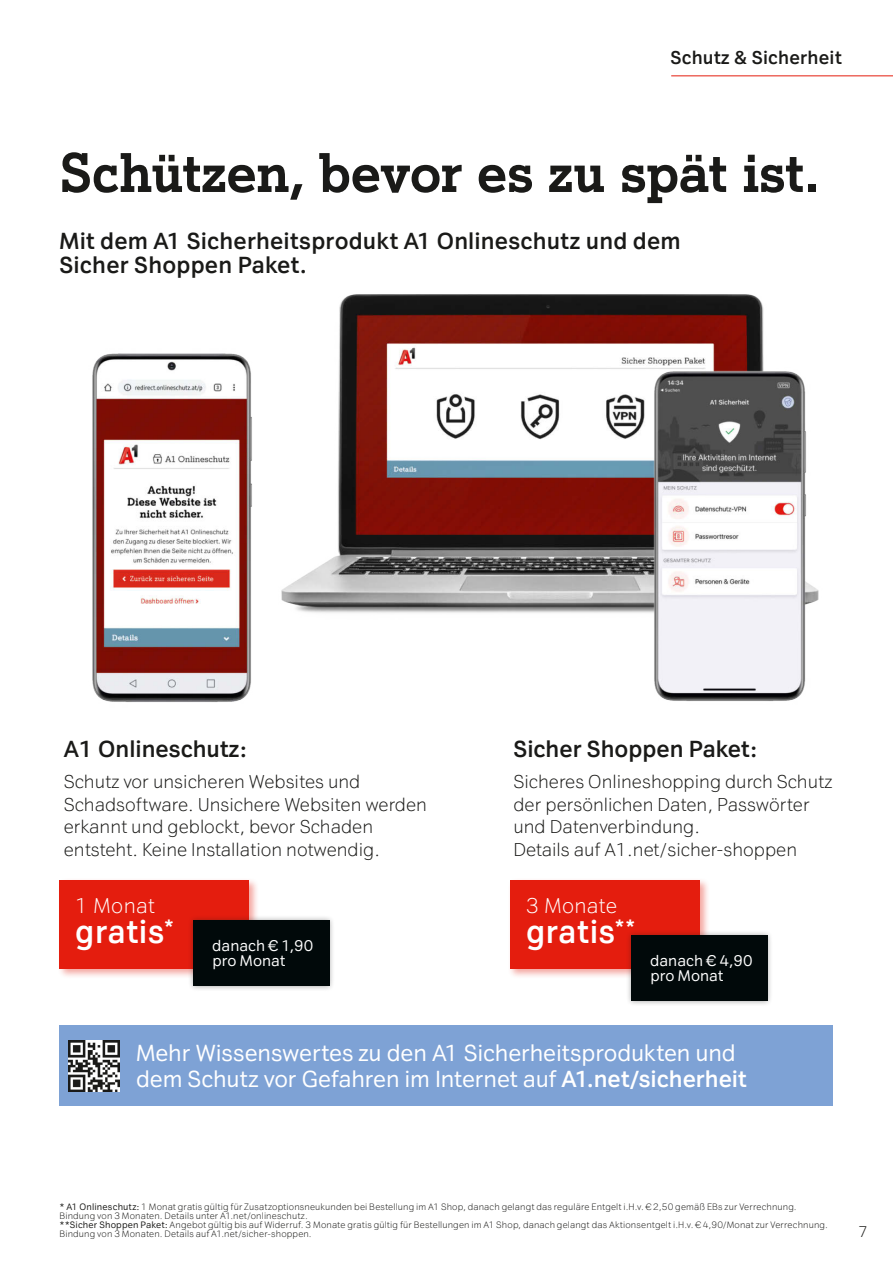
<style>
.page{position:relative;width:893px;height:1263px;background:#fff}
.page>*{position:absolute;margin:0;border:0;box-sizing:border-box;transform-origin:0 0}
.t1{font:700 54px "A1 Serif";letter-spacing:-.005em;color:#1a1a18}
.t2{font:700 31.5px "A1 Sans";letter-spacing:.015em;color:#fff}
.t3{font:700 22.5px/24px "A1 Sans";letter-spacing:.005em;color:#1a1a18}
.t4{font:22.5px/25.5px "A1 Sans";letter-spacing:-.01em;color:#fff}
.t5{font:300 20.7px "A1 Sans";letter-spacing:.01em;color:#fff}
.t6{font:300 18px/22.5px "A1 Sans";color:#1a1a18}
.t7{font:700 18px "A1 Sans";letter-spacing:.01em;color:#1a1a18}
.t8{font:15px/15px "A1 Sans";color:#fff}
.t9{font:300 15px "A1 Sans";color:#1a1a18}
.t10{font:300 9px/9px "A1 Sans";letter-spacing:.015em;color:#1a1a18}
.s1{font-weight:700}
.s2{font-weight:400}
</style>
<div class="page">
<img style="left:281px;top:294px;width:483px;height:319px">
<img style="left:621px;top:346px;width:198px;height:355px">
<img style="left:92px;top:353px;width:160px;height:349px">
<hr style="left:671px;top:75px;width:222px;height:1px;background:#e41d0e">
<div style="left:57px;top:878px;width:203px;height:101px;background:#e41d0e;opacity:.4"></div>
<div style="left:60px;top:880px;width:189px;height:88px;background:#e41d0e"></div>
<div style="left:188px;top:915px;width:147px;height:77px;background:#1a1a18;opacity:.4"></div>
<div style="left:193px;top:921px;width:137px;height:65px;background:#01090a"></div>
<div style="left:60px;top:1025px;width:773px;height:81px;background:#7ea2d5"></div>
<img style="left:68px;top:1040px;width:51px;height:51px">
<div style="left:508px;top:878px;width:202px;height:101px;background:#e41d0e;opacity:.4"></div>
<div style="left:510px;top:880px;width:190px;height:88px;background:#e41d0e"></div>
<div style="left:626px;top:930px;width:147px;height:76px;background:#1a1a18;opacity:.4"></div>
<div style="left:631px;top:935px;width:136px;height:66px;background:#01090a"></div>
<h3 class="t7" style="left:671px;top:46px;width:173px">Schutz &amp; Sicherheit</h3>
<h1 class="t1" style="left:60px;top:138px;width:761px">Schützen, bevor es zu spät ist.</h1>
<h3 class="t3" style="left:60px;top:228px;width:623px">Mit dem A1 Sicherheitsprodukt A1 Onlineschutz und dem<br>Sicher Shoppen Paket.</h3>
<h3 class="t3" style="left:64px;top:736px;width:184px">A1 Onlineschutz:</h3>
<h3 class="t6" style="left:64px;top:770px;width:365px">Schutz vor unsicheren Websites und Schadsoftware. Unsichere Websiten werden erkannt und geblockt, bevor Schaden entsteht. Keine Installation notwendig.</h3>
<h3 class="t5" style="left:75px;top:893px;width:81px">1 Monat</h3>
<h2 class="t2" style="left:75px;top:912px;width:100px">gratis<sup>*</sup></h2>
<h3 class="t8" style="left:212px;top:938px;width:102px">danach € 1,90 pro Monat</h3>
<h3 class="t3" style="left:513px;top:736px;width:245px">Sicher Shoppen Paket:</h3>
<h3 class="t6" style="left:513px;top:770px;width:320px">Sicheres Onlineshopping durch Schutz der persönlichen Daten, Passwörter und Datenverbindung.<br>Details auf A1.net/sicher-shoppen</h3>
<h3 class="t5" style="left:526px;top:893px;width:93px">3 Monate</h3>
<h2 class="t2" style="left:526px;top:912px;width:111px">gratis<sup>**</sup></h2>
<h3 class="t8" style="left:650px;top:953px;width:104px">danach € 4,90 pro Monat</h3>
<h3 class="t4" style="left:136px;top:1040px;width:612px">Mehr Wissenswertes zu den A1 Sicherheitsprodukten und dem Schutz vor Gefahren im Internet auf <span class="s1">A1.net/sicherheit</span></h3>
<p class="t10" style="left:60px;top:1203px;width:770px"><span class="s2">* A1 Onlineschutz:</span> 1 Monat gratis gültig für Zusatzoptionsneukunden bei Bestellung im A1 Shop, danach gelangt das reguläre Entgelt i.H.v. € 2,50 gemäß EBs zur Verrechnung.<br>Bindung von 3 Monaten. Details unter A1.net/onlineschutz.<br><span class="s2">**Sicher Shoppen Paket:</span> Angebot gültig bis auf Widerruf. 3 Monate gratis gültig für Bestellungen im A1 Shop, danach gelangt das Aktionsentgelt i.H.v. € 4,90/Monat zur Verrechnung.<br>Bindung von 3 Monaten. Details auf A1.net/sicher-shoppen.</p>
<h3 class="t9" style="left:858px;top:1223px;width:11px">7</h3>
</div>
